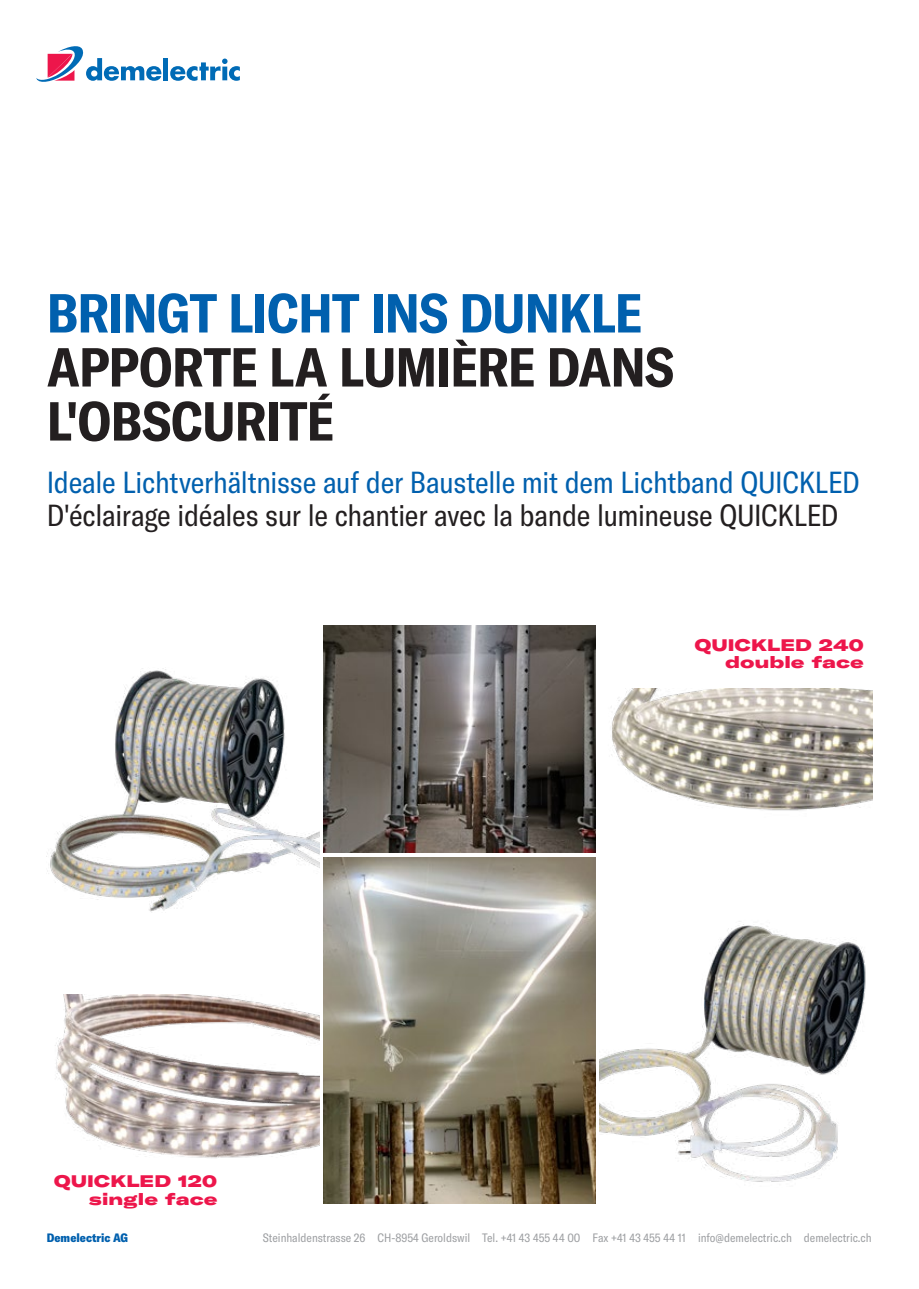
<style>
.page{position:relative;width:919px;height:1289px;background:#fff}
.page>*{position:absolute;margin:0;border:0;box-sizing:border-box;transform-origin:0 0}
.t1{font:700 condensed 54px/54px "GT America";letter-spacing:-.015em;color:#231f20}
.t2{font:700 condensed 54px "GT America";letter-spacing:-.015em;color:#0160ae}
.t3{font:condensed 30px "GT America";letter-spacing:-.01em;color:#0160ae}
.t4{font:condensed 30px "GT America";letter-spacing:-.01em;color:#231f20}
.t5{font:900 expanded 16.5px/17.2px "GT America";letter-spacing:.015em;color:#ed164b;text-align:right}
.t6{font:condensed 12px "GT America";color:#9d9fa2}
.t7{font:900 condensed 12px "GT America";color:#0160ae}
</style>
<div class="page">
<svg style="left:36px;top:46px;width:125px;height:36px"></svg>
<div style="left:163px;top:58px;width:5px;height:22px;background:#006bb6"></div>
<svg style="left:170px;top:59px;width:70px;height:22px"></svg>
<img style="left:323px;top:857px;width:273px;height:346px">
<img style="left:47px;top:668px;width:273px;height:244px">
<img style="left:611px;top:688px;width:261px;height:123px">
<img style="left:55px;top:994px;width:265px;height:164px">
<img style="left:323px;top:625px;width:273px;height:227px">
<img style="left:599px;top:921px;width:267px;height:261px">
<h1 class="t2" style="left:47px;top:280px;width:597px">BRINGT LICHT INS DUNKLE</h1>
<h1 class="t1" style="left:47px;top:340px;width:628px">APPORTE LA LUMIÈRE DANS<br>L'OBSCURITÉ</h1>
<h2 class="t3" style="left:47px;top:465px;width:814px">Ideale Lichtverhältnisse auf der Baustelle mit dem Lichtband QUICKLED</h2>
<h2 class="t4" style="left:47px;top:498px;width:793px">D'éclairage idéales sur le chantier avec la bande lumineuse QUICKLED</h2>
<h3 class="t5" style="left:54px;top:1172px;width:164px">QUICKLED 120 single face</h3>
<h3 class="t5" style="left:695px;top:636px;width:170px">QUICKLED 240 double face</h3>
<p class="t7" style="left:47px;top:1230px;width:83px">Demelectric AG</p>
<p class="t6" style="left:263px;top:1230px;width:610px">Steinhaldenstrasse 26 CH-8954 Geroldswil Tel. +41 43 455 44 00 Fax +41 43 455 44 11 info@demelectric.ch demelectric.ch</p>
</div>
